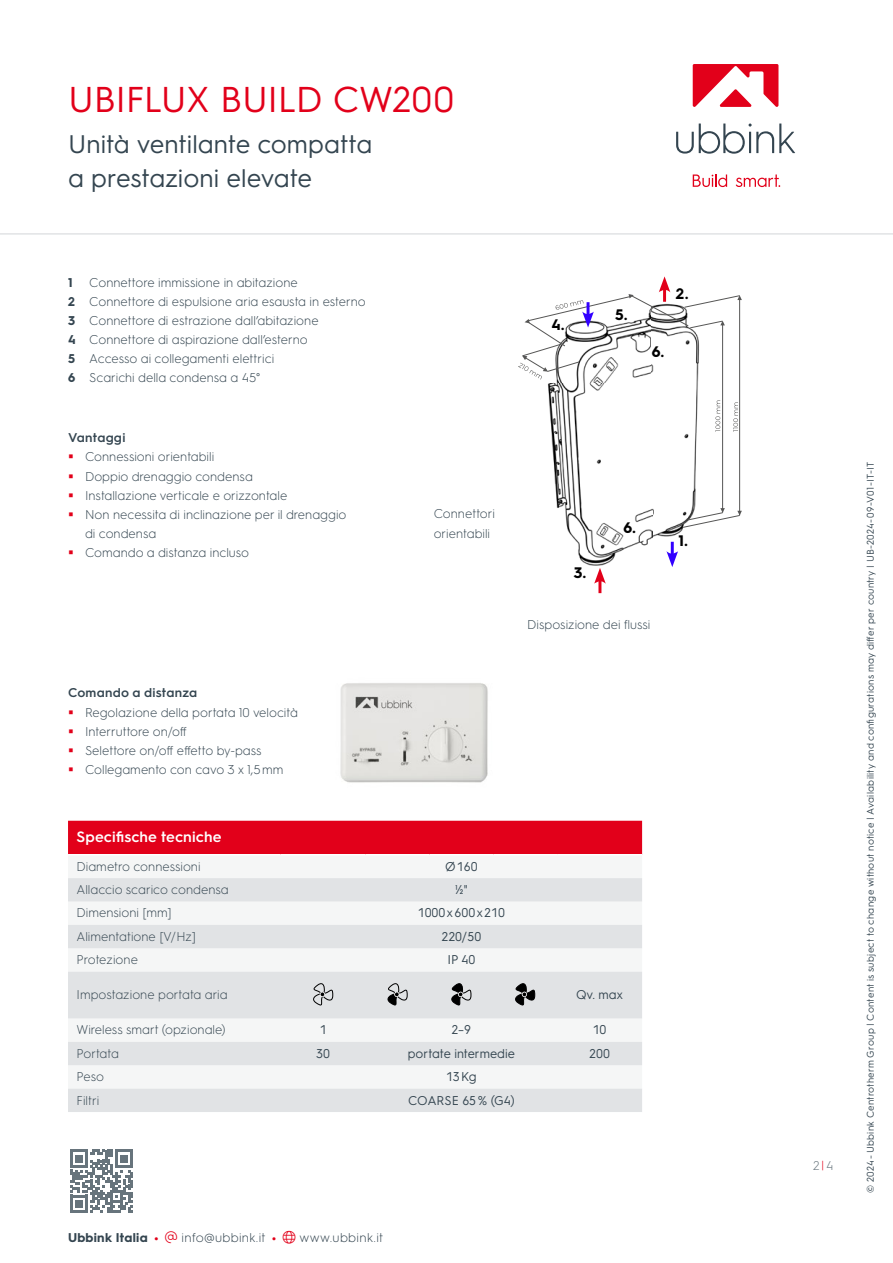
<style>
.page{position:relative;width:893px;height:1263px;background:#fff}
.page>*{position:absolute;margin:0;border:0;box-sizing:border-box;transform-origin:0 0}
.t1{font:36px "HGS3";letter-spacing:-.01em;color:#e2001a}
.t2{font:25.5px/34px "HGS3";letter-spacing:-.005em;color:#344550}
.t3{font:700 15.3px "HGS3";color:#000}
.t4{font:600 15px "HGS3";letter-spacing:.005em;color:#fff}
.t5{font:300 12.75px/19.2px "HGS3";color:#344550}
.t6{font:12.75px "HGS3";color:#344550}
.t7{font:300 12.75px "HGS3";letter-spacing:.02em;color:#344550}
.t8{font:600 12.75px "HGS3";letter-spacing:.02em;color:#344550}
.t9{font:700 12.75px "HGS3";letter-spacing:.02em;color:#344550}
.t10{font:300 12.75px "HGS3";color:#67747c}
.t11{font:9.75px "HGS3";letter-spacing:.03em;color:#344550}
.s1{font-weight:700}
.s2{color:#e2001a}
.s3{font-weight:700;color:#e2001a}
</style>
<div class="page">
<svg style="left:676px;top:124px;width:119px;height:30px"></svg>
<svg style="left:693px;top:174px;width:34px;height:13px"></svg>
<svg style="left:736px;top:174px;width:44px;height:13px"></svg>
<svg style="left:693px;top:64px;width:85px;height:43px"></svg>
<hr style="left:0;top:233px;width:893px;height:2px;background:#e1e3e5">
<svg style="left:70px;top:1150px;width:63px;height:62px"></svg>
<img style="left:319px;top:683px;width:190px;height:138px">
<div style="left:68px;top:821px;width:574px;height:33px;background:#e2001a"></div>
<svg style="left:68px;top:878px;width:574px;height:234px;fill:#e1e3e5"></svg>
<svg style="left:313px;top:983px;width:20px;height:22px"></svg>
<svg style="left:388px;top:983px;width:20px;height:22px"></svg>
<svg style="left:452px;top:983px;width:19px;height:22px"></svg>
<svg style="left:515px;top:983px;width:20px;height:22px"></svg>
<img style="left:548px;top:380px;width:193px;height:206px">
<hr style="left:739px;top:298px;width:1px;height:217px;background:#565655">
<hr style="left:722px;top:323px;width:1px;height:190px;background:#565655">
<svg style="left:682px;top:508px;width:60px;height:20px"></svg>
<svg style="left:715px;top:400px;width:5px;height:32px"></svg>
<svg style="left:733px;top:402px;width:5px;height:30px"></svg>
<hr style="left:598px;top:578px;width:3px;height:15px;background:#e2001a">
<svg style="left:594px;top:568px;width:12px;height:16px"></svg>
<svg style="left:518px;top:276px;width:224px;height:104px"></svg>
<hr style="left:671px;top:542px;width:3px;height:15px;background:#3200ff">
<svg style="left:666px;top:551px;width:12px;height:16px"></svg>
<h1 class="t1" style="left:68px;top:74px;width:388px">UBIFLUX BUILD CW200</h1>
<h2 class="t2" style="left:68px;top:125px;width:306px">Unità ventilante compatta a prestazioni elevate</h2>
<p class="t5" style="left:68px;top:272px;width:299px;text-indent:21px">Connettore immissione in abitazione<br><span class="s1">2</span> Connettore di espulsione aria esausta in esterno <span class="s1">3</span> Connettore di estrazione dall’abitazione<br><span class="s1">4</span> Connettore di aspirazione dall’esterno<br><span class="s1">5</span> Accesso ai collegamenti elettrici<br><span class="s1">6</span> Scarichi della condensa a 45°</p>
<p class="t9" style="left:68px;top:273px;width:6px">1</p>
<p class="t8" style="left:68px;top:429px;width:59px">Vantaggi</p>
<p class="t5" style="left:68px;top:447px;width:148px"><span class="s2">▪</span> Connessioni orientabili</p>
<p class="t5" style="left:68px;top:466px;width:186px"><span class="s2">▪</span> Doppio drenaggio condensa</p>
<p class="t5" style="left:68px;top:485px;width:221px"><span class="s2">▪</span> Installazione verticale e orizzontale</p>
<p class="t5" style="left:85px;top:504px;width:263px;text-indent:-17px"><span class="s2">▪</span> Non necessita di inclinazione per il drenaggio di condensa</p>
<p class="t5" style="left:68px;top:542px;width:183px"><span class="s2">▪</span> Comando a distanza incluso</p>
<p class="t3" style="left:551px;top:314px;width:15px">4.</p>
<p class="t3" style="left:615px;top:304px;width:14px">5.</p>
<p class="t3" style="left:676px;top:283px;width:14px">2.</p>
<p class="t3" style="left:652px;top:341px;width:14px">6.</p>
<p class="t5" style="left:434px;top:504px;width:63px">Connettori orientabili</p>
<p class="t3" style="left:574px;top:562px;width:14px">3.</p>
<p class="t3" style="left:623px;top:517px;width:14px">6.</p>
<p class="t5" style="left:527px;top:614px;width:125px">Disposizione dei flussi</p>
<p class="t3" style="left:678px;top:530px;width:11px">1.</p>
<p class="t8" style="left:68px;top:684px;width:131px">Comando a distanza</p>
<p class="t5" style="left:68px;top:702px;width:231px"><span class="s2">▪</span> Regolazione della portata 10 velocità</p>
<p class="t5" style="left:68px;top:721px;width:120px"><span class="s2">▪</span> Interruttore on/off</p>
<p class="t5" style="left:68px;top:740px;width:195px"><span class="s2">▪</span> Selettore on/off effetto by-pass</p>
<p class="t5" style="left:68px;top:759px;width:217px"><span class="s2">▪</span> Collegamento con cavo 3 x 1,5 mm</p>
<p class="t4" style="left:77px;top:826px;width:146px">Specifische tecniche</p>
<p class="t5" style="left:77px;top:856px;width:126px">Diametro connessioni</p>
<p class="t6" style="left:445px;top:857px;width:34px">Ø 160</p>
<p class="t5" style="left:77px;top:879px;width:154px">Allaccio scarico condensa</p>
<p class="t6" style="left:455px;top:881px;width:15px">½"</p>
<p class="t5" style="left:77px;top:903px;width:97px">Dimensioni [mm]</p>
<p class="t6" style="left:418px;top:904px;width:89px">1000 x 600 x 210</p>
<p class="t5" style="left:77px;top:926px;width:121px">Alimentatione [V/Hz]</p>
<p class="t6" style="left:441px;top:927px;width:41px">220/50</p>
<p class="t5" style="left:77px;top:949px;width:63px">Protezione</p>
<p class="t6" style="left:447px;top:951px;width:29px">IP 40</p>
<p class="t5" style="left:77px;top:984px;width:153px">Impostazione portata aria</p>
<p class="t6" style="left:576px;top:986px;width:49px">Qv. max</p>
<p class="t5" style="left:77px;top:1019px;width:151px">Wireless smart (opzionale)</p>
<p class="t6" style="left:320px;top:1021px;width:8px">1</p>
<p class="t6" style="left:452px;top:1021px;width:21px">2–9</p>
<p class="t6" style="left:593px;top:1021px;width:15px">10</p>
<p class="t5" style="left:77px;top:1043px;width:44px">Portata</p>
<p class="t6" style="left:316px;top:1044px;width:15px">30</p>
<p class="t6" style="left:408px;top:1044px;width:109px">portate intermedie</p>
<p class="t6" style="left:589px;top:1044px;width:22px">200</p>
<p class="t5" style="left:77px;top:1066px;width:29px">Peso</p>
<p class="t6" style="left:446px;top:1068px;width:32px">13 Kg</p>
<p class="t5" style="left:77px;top:1090px;width:24px">Filtri</p>
<p class="t6" style="left:408px;top:1091px;width:108px">COARSE 65 % (G4)</p>
<p class="t9" style="left:68px;top:1228px;width:92px">Ubbink Italia <span class="s2">•</span></p>
<p class="t7" style="left:182px;top:1228px;width:96px">info@ubbink.it <span class="s3">•</span></p>
<p class="t7" style="left:300px;top:1228px;width:85px">www.ubbink.it</p>
<p class="t10" style="left:813px;top:1157px;width:22px">2<span class="s2">|</span> 4</p>
<p class="t11" style="left:864px;top:1193px;width:732px;rotate:-90deg">© 2024 - Ubbink Centrotherm Group | Content is subject to change without notice | Availability and configurations may differ per country | UB-2024-09-V01-IT-IT</p>
</div>
